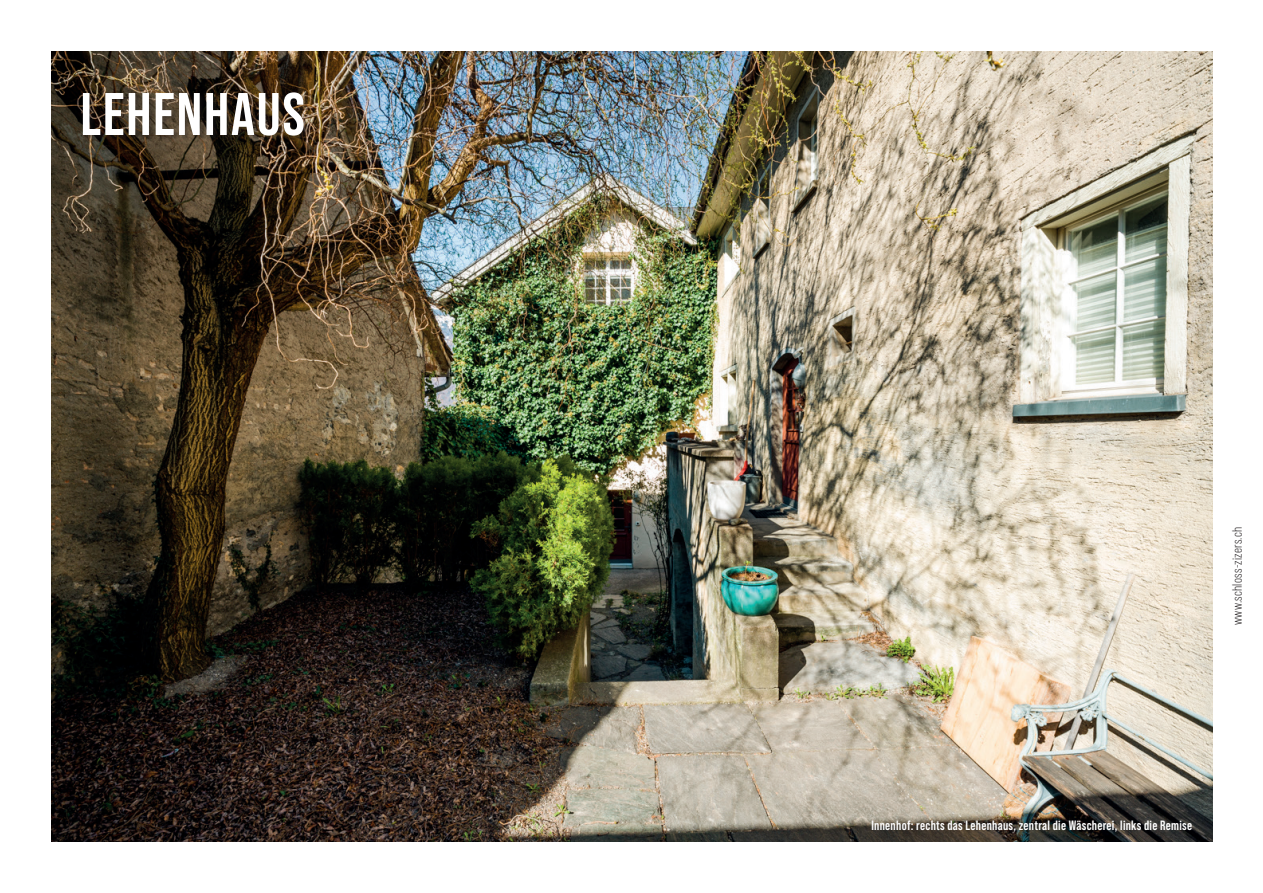
<style>
.page{position:relative;width:1263px;height:893px;background:#fff}
.page>*{position:absolute;margin:0;border:0;box-sizing:border-box;transform-origin:0 0}
.t1{font:700 60px "Bebas Neue Pro";letter-spacing:.03em;color:#fff}
.t2{font:700 13.5px "Bebas Neue Pro";letter-spacing:.02em;color:#fff}
.t3{font:13.5px "Bebas Neue Pro";letter-spacing:.02em;color:#231f20}
</style>
<div class="page">
<img style="left:51px;top:51px;width:1161px;height:791px">
<div style="left:82px;top:92px;width:228px;height:50px;background:#231f20;opacity:.35"></div>
<h1 class="t1" style="left:80px;top:80px;width:226px">LEHENHAUS</h1>
<p class="t3" style="left:1229px;top:625px;width:100px;rotate:-90deg">www.schloss-zizers.ch</p>
<p class="t2" style="left:871px;top:818px;width:322px">Innenhof: rechts das Lehenhaus, zentral die Wäscherei, links die Remise</p>
</div>
